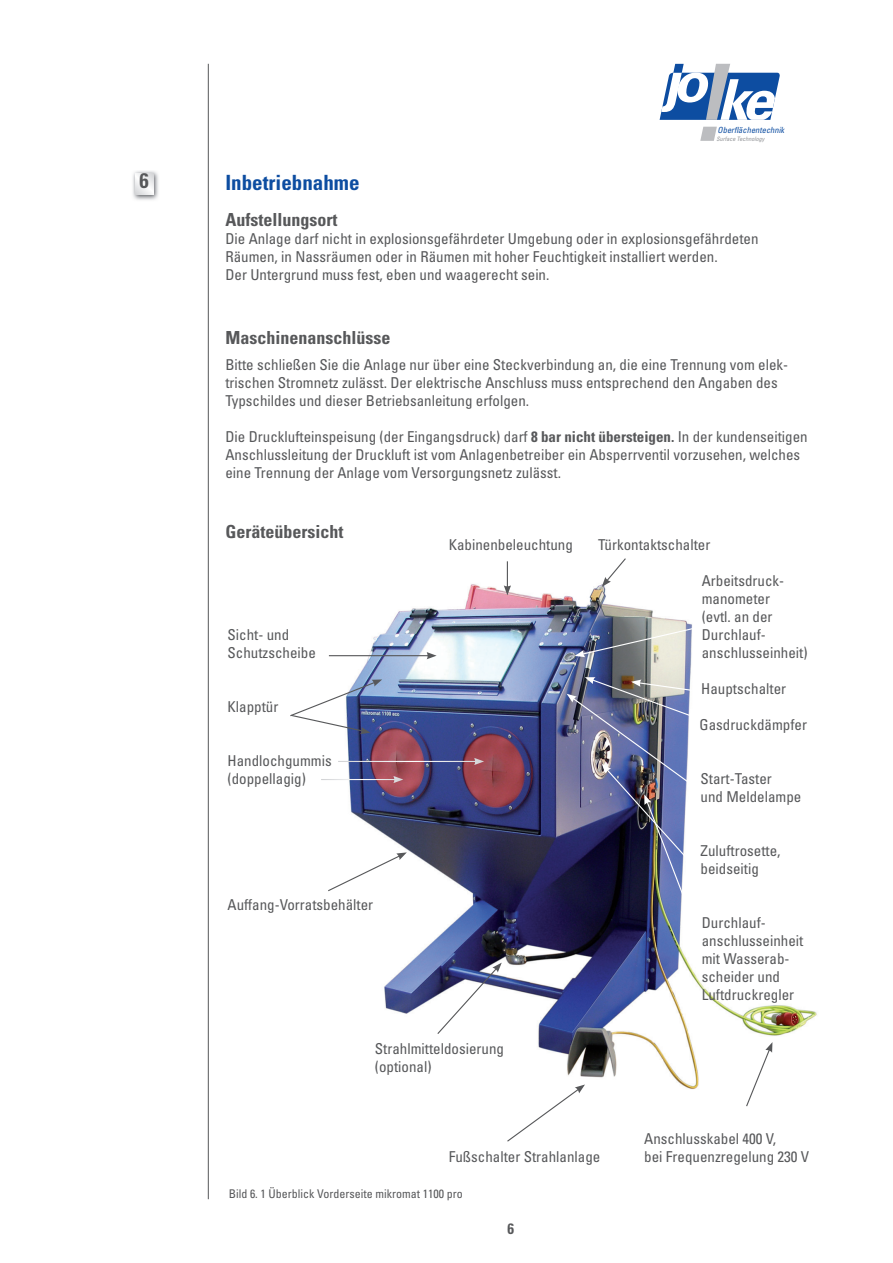
<style>
.page{position:relative;width:893px;height:1263px;background:#fff}
.page>*{position:absolute;margin:0;border:0;box-sizing:border-box;transform-origin:0 0}
.t1{font:700 condensed 21px "Univers LT Pro";color:#0d4da1}
.t2{font:700 condensed 21px "Univers LT Pro";color:#57585a}
.t3{font:700 condensed 18px "Univers LT Pro";color:#57585a}
.t4{font:condensed 15px/18px "Univers LT Pro";color:#57585a}
.t5{font:700 condensed 15px "Univers LT Pro";color:#57585a}
.t6{font:condensed 12px "Univers LT Pro";color:#57585a}
.t7{font:italic condensed 8.4px "Univers";color:#0d4da1}
.t8{font:italic condensed 6px "Univers";color:#939598}
.s1{font-weight:700}
</style>
<div class="page">
<img style="left:133px;top:171px;width:26px;height:29px">
<svg style="left:135px;top:173px;width:18px;height:22px"></svg>
<svg style="left:660px;top:64px;width:120px;height:77px"></svg>
<hr style="left:208px;top:64px;width:1px;height:1135px;background:#57585a">
<img style="left:338px;top:584px;width:479px;height:506px">
<hr style="left:321px;top:779px;width:75px;height:1px;background:#fff">
<svg style="left:393px;top:776px;width:10px;height:7px"></svg>
<hr style="left:338px;top:761px;width:138px;height:1px;background:#fff">
<svg style="left:474px;top:758px;width:10px;height:7px"></svg>
<hr style="left:329px;top:655px;width:100px;height:1px;background:#57585a">
<svg style="left:427px;top:652px;width:10px;height:7px"></svg>
<svg style="left:504px;top:561px;width:7px;height:34px"></svg>
<svg style="left:575px;top:626px;width:125px;height:31px;background:#959ca7"></svg>
<svg style="left:602px;top:558px;width:25px;height:29px"></svg>
<img style="left:567px;top:677px;width:142px;height:266px">
<svg style="left:328px;top:852px;width:79px;height:40px"></svg>
<svg style="left:436px;top:962px;width:66px;height:73px"></svg>
<svg style="left:745px;top:1042px;width:27px;height:65px"></svg>
<svg style="left:506px;top:1084px;width:79px;height:58px"></svg>
<svg style="left:290px;top:679px;width:92px;height:55px"></svg>
<h1 class="t2" style="left:140px;top:168px;width:11px">6</h1>
<p class="t7" style="left:718px;top:124px;width:68px">Oberflächentechnik</p>
<p class="t8" style="left:716px;top:135px;width:50px">Surface Technology</p>
<h1 class="t1" style="left:225px;top:169px;width:136px">Inbetriebnahme</h1>
<p class="t3" style="left:225px;top:208px;width:113px">Aufstellungsort</p>
<p class="t4" style="left:225px;top:229px;width:535px">Die Anlage darf nicht in explosionsgefährdeter Umgebung oder in explosionsgefährdeten<br>Räumen, in Nassräumen oder in Räumen mit hoher Feuchtigkeit installiert werden.<br>Der Untergrund muss fest, eben und waagerecht sein.</p>
<p class="t3" style="left:225px;top:326px;width:166px">Maschinenanschlüsse</p>
<p class="t4" style="left:225px;top:355px;width:564px">Bitte schließen Sie die Anlage nur über eine Steckverbindung an, die eine Trennung vom elek&shy;trischen Stromnetz zulässt. Der elektrische Anschluss muss entsprechend den Angaben des<br>Typschildes und dieser Betriebsanleitung erfolgen.</p>
<p class="t4" style="left:225px;top:427px;width:584px">Die Drucklufteinspeisung (der Eingangsdruck) darf <span class="s1">8 bar nicht übersteigen.</span> In der kundenseitigen<br>Anschlussleitung der Druckluft ist vom Anlagenbetreiber ein Absperrventil vorzusehen, welches eine Trennung der Anlage vom Versorgungsnetz zulässt.</p>
<p class="t3" style="left:225px;top:520px;width:119px">Geräteübersicht</p>
<p class="t4" style="left:228px;top:625px;width:90px">Sicht- und<br>Schutzscheibe</p>
<p class="t4" style="left:228px;top:697px;width:52px">Klapptür</p>
<p class="t4" style="left:228px;top:751px;width:106px">Handlochgummis (doppellagig)</p>
<p class="t4" style="left:228px;top:895px;width:147px">Auffang-Vorratsbehälter</p>
<p class="t4" style="left:449px;top:535px;width:126px">Kabinenbeleuchtung</p>
<p class="t4" style="left:375px;top:1039px;width:131px">Strahlmitteldosierung (optional)</p>
<p class="t4" style="left:598px;top:535px;width:114px">Türkontaktschalter</p>
<p class="t4" style="left:702px;top:571px;width:107px">Arbeitsdruck&shy;manometer<br>(evtl. an der<br>Durchlauf&shy;anschlusseinheit)</p>
<p class="t4" style="left:701px;top:679px;width:86px">Hauptschalter</p>
<p class="t4" style="left:699px;top:715px;width:109px">Gasdruckdämpfer</p>
<p class="t4" style="left:701px;top:769px;width:102px">Start-Taster<br>und Meldelampe</p>
<p class="t4" style="left:701px;top:841px;width:81px">Zuluftrosette, beidseitig</p>
<p class="t4" style="left:702px;top:913px;width:103px">Durchlauf&shy;anschlusseinheit mit Wasserab&shy;scheider und<br>Luftdruckregler</p>
<p class="t4" style="left:449px;top:1147px;width:153px">Fußschalter Strahlanlage</p>
<p class="t6" style="left:229px;top:1186px;width:236px">Bild 6. 1 Überblick Vorderseite mikromat 1100 pro</p>
<p class="t5" style="left:507px;top:1219px;width:8px">6</p>
<p class="t4" style="left:644px;top:1129px;width:166px">Anschlusskabel 400 V,<br>bei Frequenzregelung 230 V</p>
</div>
